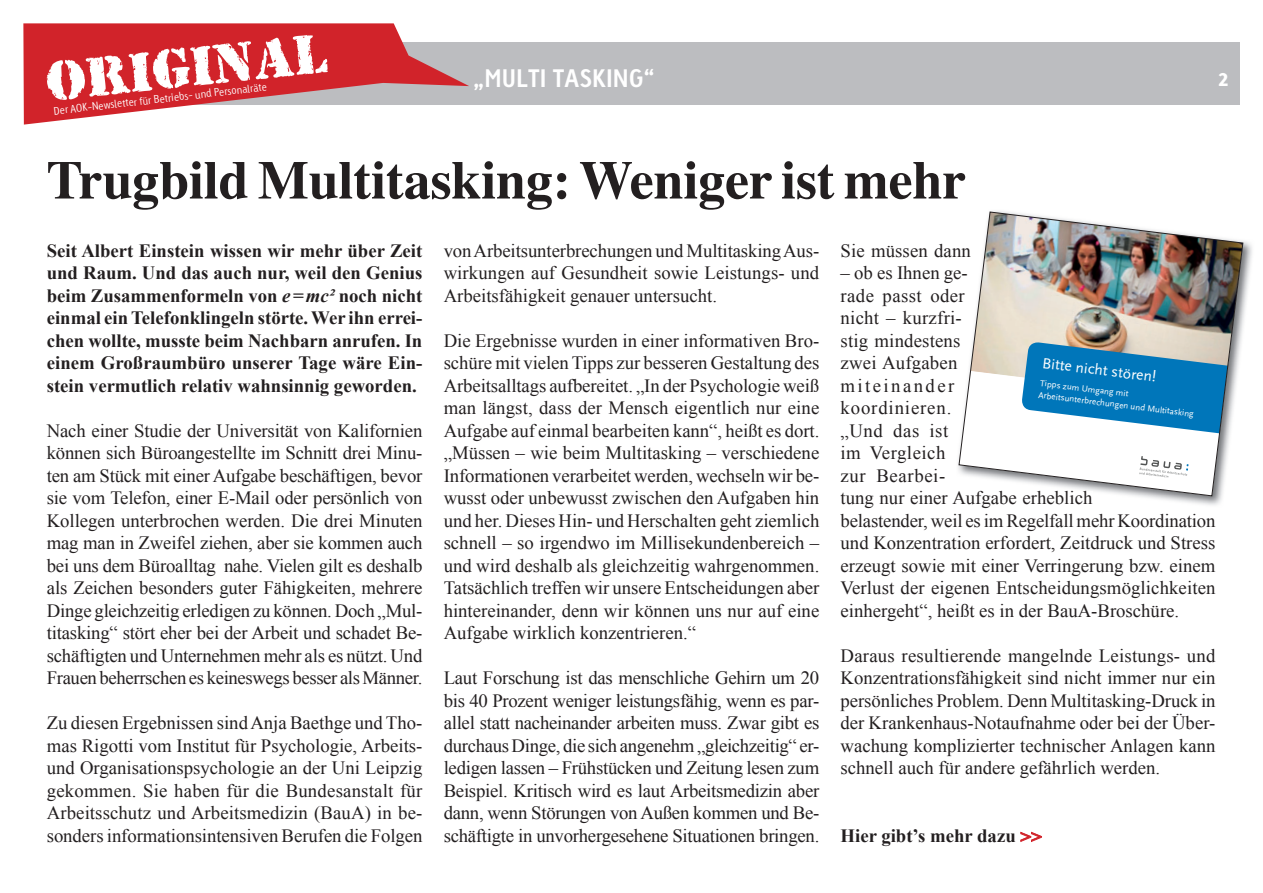
<style>
.page{position:relative;width:1263px;height:893px;background:#fff}
.page>*{position:absolute;margin:0;border:0;box-sizing:border-box;transform-origin:0 0}
.t1{font:58.5px "Rubber Stamp Plain";color:#fff}
.t2{font:700 54px "Times";letter-spacing:-.005em;color:#231f20}
.t3{font:700 24px "Linotype Tetria";color:#fff}
.t4{font:18.75px/22.5px "Times New Roman";color:#231f20;text-align:justify}
.t5{font:700 18.75px/22.5px "Times New Roman";color:#231f20;text-align:justify}
.t6{font:15.45px "Scala Sans Pro";color:#fff}
.t7{font:300 10.5px "Linotype Tetria";color:#fff}
.t8{font:9px/11.9px "Scala Sans Pro";color:#fff}
.s1{font-style:italic}
.s2{color:#d1232a}
</style>
<div class="page">
<div style="left:40px;top:43px;width:1199px;height:62px;background:#bcbdc0"></div>
<svg style="left:23px;top:23px;width:446px;height:102px;fill:#d1232a"></svg>
<img style="left:958px;top:211px;width:294px;height:294px">
<img style="left:958px;top:243px;width:1px;height:14px">
<img style="left:958px;top:266px;width:1px;height:17px">
<img style="left:958px;top:288px;width:1px;height:18px">
<svg style="left:958px;top:311px;width:1px;height:13px"></svg>
<img style="left:958px;top:333px;width:1px;height:18px">
<img style="left:958px;top:491px;width:134px;height:14px">
<svg style="left:959px;top:220px;width:62px;height:276px"></svg>
<img style="left:967px;top:212px;width:276px;height:190px">
<svg style="left:1114px;top:218px;width:6px;height:7px"></svg>
<svg style="left:965px;top:334px;width:7px;height:7px"></svg>
<svg style="left:1021px;top:341px;width:222px;height:156px"></svg>
<div style="left:959px;top:212px;width:284px;height:284px;border:1px solid #231f20;border-radius:31px"></div>
<h1 class="t1" style="left:42px;top:47px;width:285px;rotate:-6deg">ORIGINAL</h1>
<p class="t7" style="left:53px;top:106px;width:216px;rotate:-6deg">Der AOK-Newsletter für Betriebs- und Personalräte</p>
<p class="t3" style="left:474px;top:68px;width:182px">„MULTI TASKING“</p>
<p class="t3" style="left:1218px;top:67px;width:13px">2</p>
<h2 class="t2" style="left:47px;top:158px;width:921px">Trugbild Multitasking: Weniger ist mehr</h2>
<p class="t5" style="left:47px;top:239px;width:377px">Seit Albert Einstein wissen wir mehr über Zeit und Raum. Und das auch nur, weil den Genius beim Zusammenformeln von <span class="s1">e = mc²</span> noch nicht einmal ein Telefonklingeln störte. Wer ihn errei&shy;chen wollte, musste beim Nachbarn anrufen. In einem Großraumbüro unserer Tage wäre Ein&shy;stein vermutlich relativ wahnsinnig geworden.</p>
<p class="t4" style="left:47px;top:419px;width:377px">Nach einer Studie der Universität von Kalifornien können sich Büroangestellte im Schnitt drei Minu&shy;ten am Stück mit einer Aufgabe beschäftigen, bevor sie vom Telefon, einer E-Mail oder persönlich von Kollegen unterbrochen werden. Die drei Minuten mag man in Zweifel ziehen, aber sie kommen auch bei uns dem Büroalltag nahe. Vielen gilt es deshalb als Zeichen besonders guter Fähigkeiten, mehrere Dinge gleichzeitig erledigen zu können. Doch „Mul&shy;titasking“ stört eher bei der Arbeit und schadet Be&shy;schäftigten und Unternehmen mehr als es nützt. Und Frauen beherrschen es keineswegs besser als Männer.</p>
<p class="t4" style="left:47px;top:711px;width:377px">Zu diesen Ergebnissen sind Anja Baethge und Tho&shy;mas Rigotti vom Institut für Psychologie, Arbeits&shy;und Organisationspsychologie an der Uni Leipzig gekommen. Sie haben für die Bundesanstalt für Arbeitsschutz und Arbeitsmedizin (BauA) in be&shy;sonders informationsintensiven Berufen die Folgen</p>
<p class="t4" style="left:444px;top:239px;width:377px">von Arbeitsunterbrechungen und Multitasking Aus&shy;wirkungen auf Gesundheit sowie Leistungs- und Arbeitsfähigkeit genauer untersucht.</p>
<p class="t4" style="left:444px;top:329px;width:377px">Die Ergebnisse wurden in einer informativen Bro&shy;schüre mit vielen Tipps zur besseren Gestaltung des Arbeitsalltags aufbereitet. „In der Psychologie weiß man längst, dass der Mensch eigentlich nur eine Aufgabe auf einmal bearbeiten kann“, heißt es dort. „Müssen – wie beim Multitasking – verschiedene Informationen verarbeitet werden, wechseln wir be&shy;wusst oder unbewusst zwischen den Aufgaben hin und her. Dieses Hin- und Herschalten geht ziemlich schnell – so irgendwo im Millisekundenbereich – und wird deshalb als gleichzeitig wahrgenommen.<br>Tatsächlich treffen wir unsere Entscheidungen aber hintereinander, denn wir können uns nur auf eine Aufgabe wirklich konzentrieren.“</p>
<p class="t4" style="left:444px;top:666px;width:377px">Laut Forschung ist das menschliche Gehirn um 20 bis 40 Prozent weniger leistungsfähig, wenn es par&shy;allel statt nacheinander arbeiten muss. Zwar gibt es durchaus Dinge, die sich angenehm „gleichzeitig“ er&shy;ledigen lassen – Frühstücken und Zeitung lesen zum Beispiel. Kritisch wird es laut Arbeitsmedizin aber dann, wenn Störungen von Außen kommen und Be&shy;schäftigte in unvorhergesehene Situationen bringen.</p>
<p class="t4" style="left:840px;top:239px;width:132px">Sie müssen dann</p>
<p class="t4" style="left:840px;top:261px;width:376px;text-align:left">– ob es Ihnen ge-<br>rade passt oder<br>nicht – kurzfri-<br>stig mindestens<br>zwei Aufgaben<br>miteinander<br>koordinieren.<br>„Und das ist<br>im Vergleich<br>zur Bearbei-<br>tung nur einer Aufgabe erheblich<br>belastender, weil es im Regelfall mehr Koordination und Konzentration erfordert, Zeitdruck und Stress erzeugt sowie mit einer Verringerung bzw. einem<br>Verlust der eigenen Entscheidungsmöglichkeiten einhergeht“, heißt es in der BauA-Broschüre.</p>
<p class="t4" style="left:840px;top:644px;width:376px">Daraus resultierende mangelnde Leistungs- und Konzentrationsfähigkeit sind nicht immer nur ein persönliches Problem. Denn Multitasking-Druck in der Krankenhaus-Notaufnahme oder bei der Über&shy;wachung komplizierter technischer Anlagen kann schnell auch für andere gefährlich werden.</p>
<p class="t6" style="left:1043px;top:356px;width:116px;rotate:7deg">Bitte nicht stören!</p>
<p class="t8" style="left:1041px;top:378px;width:158px;rotate:7deg">Tipps zum Umgang mit<br>Arbeitsunterbrechungen und Multitasking</p>
<p class="t5" style="left:840px;top:824px;width:203px">Hier gibt’s mehr dazu <span class="s2">&gt;&gt;</span></p>
</div>
